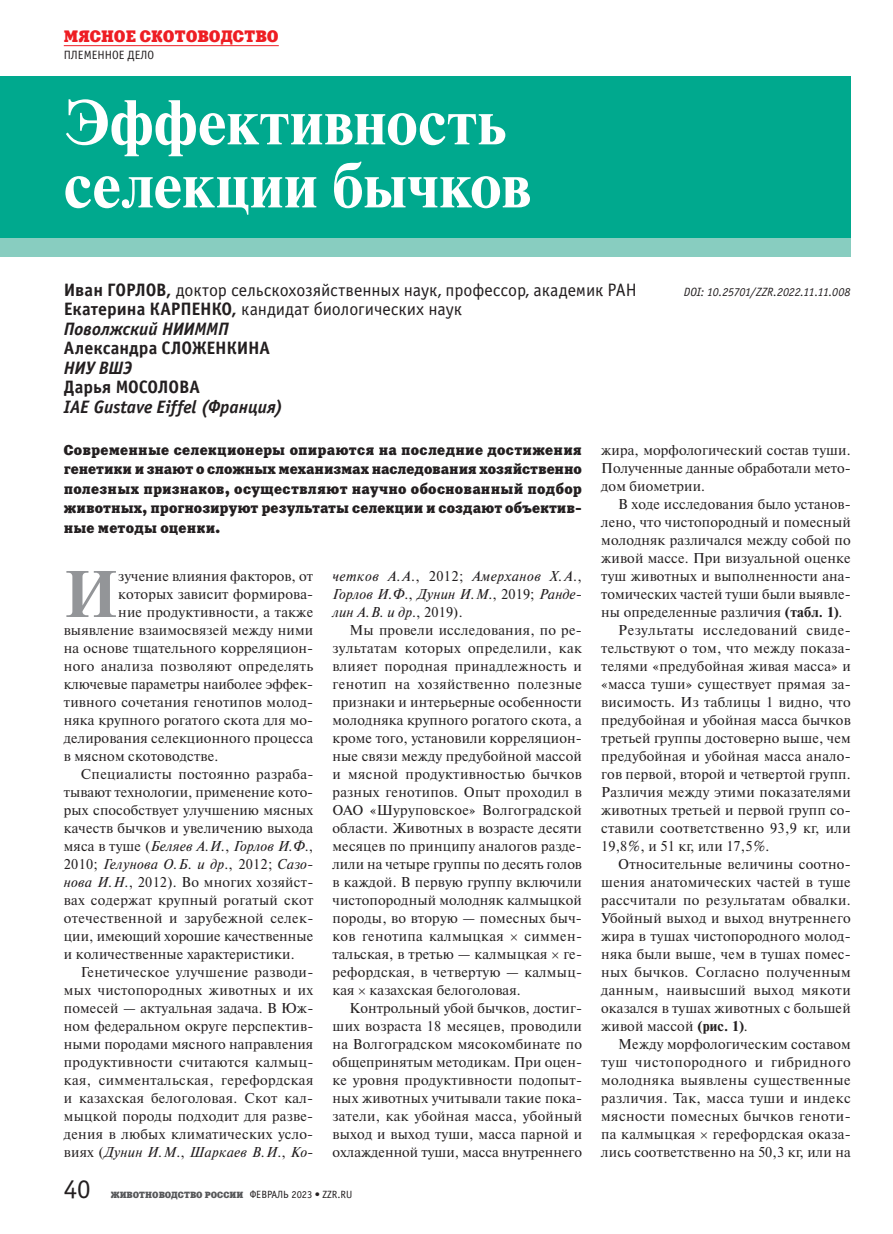
<style>
.page{position:relative;width:893px;height:1234px;background:#fff}
.page>*{position:absolute;margin:0;border:0;box-sizing:border-box;transform-origin:0 0}
.t1{font:700 65.7px "Newton C";color:#939598}
.t2{font:700 63px/63px "Newton C";letter-spacing:.005em;color:#fff}
.t3{font:27px "Officina Sans C";color:#231f20}
.t4{font:18px/19.5px "Officina Sans C";letter-spacing:-.005em;color:#231f20}
.t5{font:700 18px "Officina Sans C";color:#231f20}
.t6{font:italic 700 18px "Officina Sans C";letter-spacing:-.01em;color:#231f20}
.t7{font:16.5px "Xenia C";color:#ee1d23}
.t8{font:14.25px/18px "Newton C";letter-spacing:.015em;color:#231f20;text-align:justify}
.t9{font:14.25px/19.5px "Xenia C";letter-spacing:.005em;color:#231f20;text-align:justify}
.t10{font:italic 14.25px/18px "Newton C";letter-spacing:.015em;color:#231f20;text-align:justify}
.t11{font:14.25px "Newton C";letter-spacing:.035em;color:#231f20}
.t12{font:14.25px "Newton C";letter-spacing:.04em;color:#231f20}
.t13{font:italic 12px "Officina Sans C";letter-spacing:-.01em;color:#231f20}
.t14{font:12px "Officina Sans C";color:#231f20}
.t15{font:9px "Xenia C";color:#57585a}
.s1{font-weight:700}
.s2{font-weight:700;font-style:italic}
.s3{font-style:normal}
.s4{font-style:italic}
.s5{font-family:"Officina Sans C";font-size:10.5px;color:#231f20}
</style>
<div class="page">
<hr style="left:64px;top:45px;width:215px;height:1px;background:#ee1d23">
<div style="left:0;top:77px;width:850px;height:162px;background:#00a98e"></div>
<div style="left:0;top:239px;width:850px;height:18px;background:#88cdc0"></div>
<p class="t7" style="left:64px;top:26px;width:216px">МЯСНОЕ СКОТОВОДСТВО</p>
<p class="t14" style="left:64px;top:48px;width:92px">ПЛЕМЕННОЕ ДЕЛО</p>
<h2 class="t2" style="left:64px;top:91px;width:469px">Эффективность селекции бычков</h2>
<p class="t4" style="left:64px;top:280px;width:574px"><span class="s1">Иван ГОРЛОВ,</span> доктор сельскохозяйственных наук, профессор, академик РАН<br><span class="s1">Екатерина КАРПЕНКО,</span> кандидат биологических наук<br><span class="s2">Поволжский НИИММП</span></p>
<p class="t5" style="left:64px;top:338px;width:208px">Александра СЛОЖЕНКИНА</p>
<p class="t6" style="left:64px;top:357px;width:70px">НИУ ВШЭ</p>
<p class="t5" style="left:64px;top:377px;width:138px">Дарья МОСОЛОВА</p>
<p class="t6" style="left:64px;top:396px;width:221px">IAE Gustave Eiffel (Франция)</p>
<p class="t13" style="left:684px;top:285px;width:168px">DOI: 10.25701/ZZR.2022.11.11.008</p>
<p class="t9" style="left:64px;top:440px;width:520px">Современные селекционеры опираются на последние достижения генетики и знают о сложных механизмах наследования хозяйственно полезных признаков, осуществляют научно обоснованный подбор животных, прогнозируют результаты селекции и создают объектив&shy;ные методы оценки.</p>
<h1 class="t1" style="left:64px;top:557px;width:55px">И</h1>
<p class="t8" style="left:118px;top:567px;width:196px">зучение влияния факторов, от</p>
<p class="t8" style="left:118px;top:585px;width:196px">которых зависит формирова-</p>
<p class="t8" style="left:118px;top:603px;width:196px">ние продуктивности, а также</p>
<p class="t8" style="left:64px;top:621px;width:251px">выявление взаимосвязей между ними</p>
<p class="t8" style="left:64px;top:639px;width:251px">на основе тщательного корреляцион-</p>
<p class="t8" style="left:64px;top:657px;width:251px">ного анализа позволяют определять</p>
<p class="t8" style="left:64px;top:675px;width:251px">ключевые параметры наиболее эффек-</p>
<p class="t8" style="left:64px;top:693px;width:251px">тивного сочетания генотипов молод-</p>
<p class="t8" style="left:64px;top:711px;width:251px">няка крупного рогатого скота для мо-</p>
<p class="t8" style="left:64px;top:729px;width:251px">делирования селекционного процесса</p>
<p class="t8" style="left:64px;top:747px;width:156px">в мясном скотоводстве.</p>
<p class="t8" style="left:81px;top:765px;width:234px">Специалисты постоянно разраба-</p>
<p class="t8" style="left:64px;top:783px;width:251px">тывают технологии, применение кото-</p>
<p class="t8" style="left:64px;top:801px;width:251px">рых способствует улучшению мясных</p>
<p class="t8" style="left:64px;top:819px;width:251px">качеств бычков и увеличению выхода</p>
<p class="t10" style="left:64px;top:837px;width:251px"><span class="s3">мяса в туше (</span>Беляев А.И.<span class="s3">,</span> Горлов И.Ф<span class="s3">.,</span></p>
<p class="t10" style="left:64px;top:855px;width:251px"><span class="s3">2010;</span> Гелунова О.Б. и др<span class="s3">., 2012;</span> Сазо-</p>
<p class="t8" style="left:64px;top:873px;width:251px"><span class="s4">нова И.Н</span>., 2012). Во многих хозяйст-</p>
<p class="t8" style="left:64px;top:891px;width:251px">вах содержат крупный рогатый скот</p>
<p class="t8" style="left:64px;top:909px;width:251px">отечественной и зарубежной селек-</p>
<p class="t8" style="left:64px;top:927px;width:251px">ции, имеющий хорошие качественные</p>
<p class="t8" style="left:64px;top:945px;width:232px">и количественные характеристики.</p>
<p class="t8" style="left:81px;top:963px;width:234px">Генетическое улучшение разводи-</p>
<p class="t8" style="left:64px;top:981px;width:251px">мых чистопородных животных и их</p>
<p class="t8" style="left:64px;top:999px;width:251px">помесей — актуальная задача. В Юж-</p>
<p class="t8" style="left:64px;top:1017px;width:251px">ном федеральном округе перспектив-</p>
<p class="t8" style="left:64px;top:1035px;width:251px">ными породами мясного направления</p>
<p class="t8" style="left:64px;top:1053px;width:251px">продуктивности считаются калмыц-</p>
<p class="t8" style="left:64px;top:1071px;width:251px">кая, симментальская, герефордская</p>
<p class="t8" style="left:64px;top:1089px;width:251px">и казахская белоголовая. Скот кал-</p>
<p class="t8" style="left:64px;top:1107px;width:251px">мыцкой породы подходит для разве-</p>
<p class="t8" style="left:64px;top:1125px;width:251px">дения в любых климатических усло-</p>
<p class="t10" style="left:64px;top:1143px;width:251px"><span class="s3">виях (</span>Дунин И.М<span class="s3">.,</span> Шаркаев В.И<span class="s3">.,</span> Ко-</p>
<p class="t10" style="left:332px;top:567px;width:251px">четков А.А<span class="s3">., 2012;</span> Амерханов Х.А<span class="s3">., </span>Горлов И.Ф<span class="s3">.,</span> Дунин И.М<span class="s3">., 2019;</span> Ранде&shy;лин А.В. и др<span class="s3">., 2019).</span></p>
<p class="t8" style="left:332px;top:621px;width:251px;text-indent:17px">Мы провели исследования, по ре&shy;зультатам которых определили, как влияет породная принадлежность и генотип на хозяйственно полезные признаки и интерьерные особенности молодняка крупного рогатого скота, а кроме того, установили корреляцион&shy;ные связи между предубойной массой и мясной продуктивностью бычков разных генотипов. Опыт проходил в ОАО «Шуруповское» Волгоградской области. Животных в возрасте десяти месяцев по принципу аналогов разде&shy;лили на четыре группы по десять голов в каждой. В первую группу включили чистопородный молодняк калмыцкой породы, во вторую — помесных быч&shy;ков генотипа калмыцкая</p>
<p class="t8" style="left:332px;top:927px;width:251px;text-indent:192px">симмен&shy;тальская, в третью — калмыцкая ге&shy;рефордская, в четвертую — калмыц&shy;кая казахская белоголовая.</p>
<p class="t8" style="left:333px;top:999px;width:251px;text-indent:17px">Контрольный убой бычков, достиг&shy;ших возраста 18 месяцев, проводили на Волгоградском мясокомбинате по общепринятым методикам. При оцен&shy;ке уровня продуктивности подопыт&shy;ных животных учитывали такие пока&shy;затели, как убойная масса, убойный выход и выход туши, масса парной и охлажденной туши, масса внутреннего</p>
<h3 class="t3" style="left:64px;top:1174px;width:28px">40</h3>
<p class="t15" style="left:111px;top:1188px;width:243px">ЖИВОТНОВОДСТВО РОССИИ <span class="s5">ФЕВРАЛЬ 2023 • ZZR.RU</span></p>
<p class="t8" style="left:601px;top:441px;width:251px">жира, морфологический состав туши.<br>Полученные данные обработали мето&shy;дом биометрии.</p>
<p class="t8" style="left:618px;top:495px;width:234px">В ходе исследования было установ-</p>
<p class="t8" style="left:601px;top:513px;width:251px">лено, что чистопородный и помесный</p>
<p class="t8" style="left:601px;top:531px;width:251px">молодняк различался между собой по</p>
<p class="t8" style="left:601px;top:549px;width:251px">живой массе. При визуальной оценке</p>
<p class="t8" style="left:601px;top:567px;width:251px">туш животных и выполненности ана-</p>
<p class="t8" style="left:601px;top:585px;width:251px">томических частей туши были выявле-</p>
<p class="t8" style="left:601px;top:603px;width:243px">ны определенные различия <span class="s1">(табл. 1)</span>.</p>
<p class="t11" style="left:618px;top:622px;width:234px">Результаты исследований свиде-</p>
<p class="t8" style="left:601px;top:639px;width:251px">тельствуют о том, что между показа-</p>
<p class="t8" style="left:601px;top:657px;width:251px">телями «предубойная живая масса» и</p>
<p class="t8" style="left:601px;top:675px;width:251px">«масса туши» существует прямая за-</p>
<p class="t8" style="left:601px;top:693px;width:251px">висимость. Из таблицы 1 видно, что</p>
<p class="t8" style="left:601px;top:711px;width:251px">предубойная и убойная масса бычков</p>
<p class="t8" style="left:601px;top:729px;width:251px">третьей группы достоверно выше, чем</p>
<p class="t8" style="left:601px;top:747px;width:251px">предубойная и убойная масса анало-</p>
<p class="t8" style="left:601px;top:765px;width:251px">гов первой, второй и четвертой групп.</p>
<p class="t8" style="left:601px;top:783px;width:251px">Различия между этими показателями</p>
<p class="t8" style="left:601px;top:801px;width:251px">животных третьей и первой групп со-</p>
<p class="t8" style="left:601px;top:819px;width:251px">ставили соответственно 93,9 кг, или</p>
<p class="t8" style="left:601px;top:837px;width:170px">19,8%, и 51 кг, или 17,5%.</p>
<p class="t8" style="left:618px;top:855px;width:234px">Относительные величины соотно-</p>
<p class="t8" style="left:601px;top:873px;width:251px">шения анатомических частей в туше</p>
<p class="t8" style="left:601px;top:891px;width:251px">рассчитали по результатам обвалки.</p>
<p class="t8" style="left:601px;top:909px;width:251px">Убойный выход и выход внутреннего</p>
<p class="t8" style="left:601px;top:927px;width:251px">жира в тушах чистопородного молод-</p>
<p class="t8" style="left:601px;top:945px;width:251px">няка были выше, чем в тушах помес-</p>
<p class="t8" style="left:601px;top:963px;width:251px">ных бычков. Согласно полученным</p>
<p class="t8" style="left:601px;top:981px;width:251px">данным, наивысший выход мякоти</p>
<p class="t8" style="left:601px;top:999px;width:251px">оказался в тушах животных с большей</p>
<p class="t8" style="left:601px;top:1016px;width:148px">живой массой <span class="s1">(рис. 1)</span>.</p>
<p class="t8" style="left:618px;top:1034px;width:234px">Между морфологическим составом</p>
<p class="t12" style="left:601px;top:1054px;width:251px">туш чистопородного и гибридного</p>
<p class="t8" style="left:601px;top:1070px;width:251px">молодняка выявлены существенные</p>
<p class="t8" style="left:601px;top:1088px;width:251px">различия. Так, масса туши и индекс</p>
<p class="t8" style="left:601px;top:1106px;width:251px">мясности помесных бычков геноти-</p>
<p class="t8" style="left:601px;top:1124px;width:251px">па калмыцкая герефордская оказа-</p>
<p class="t8" style="left:601px;top:1142px;width:251px">лись соответственно на 50,3 кг, или на</p>
</div>
